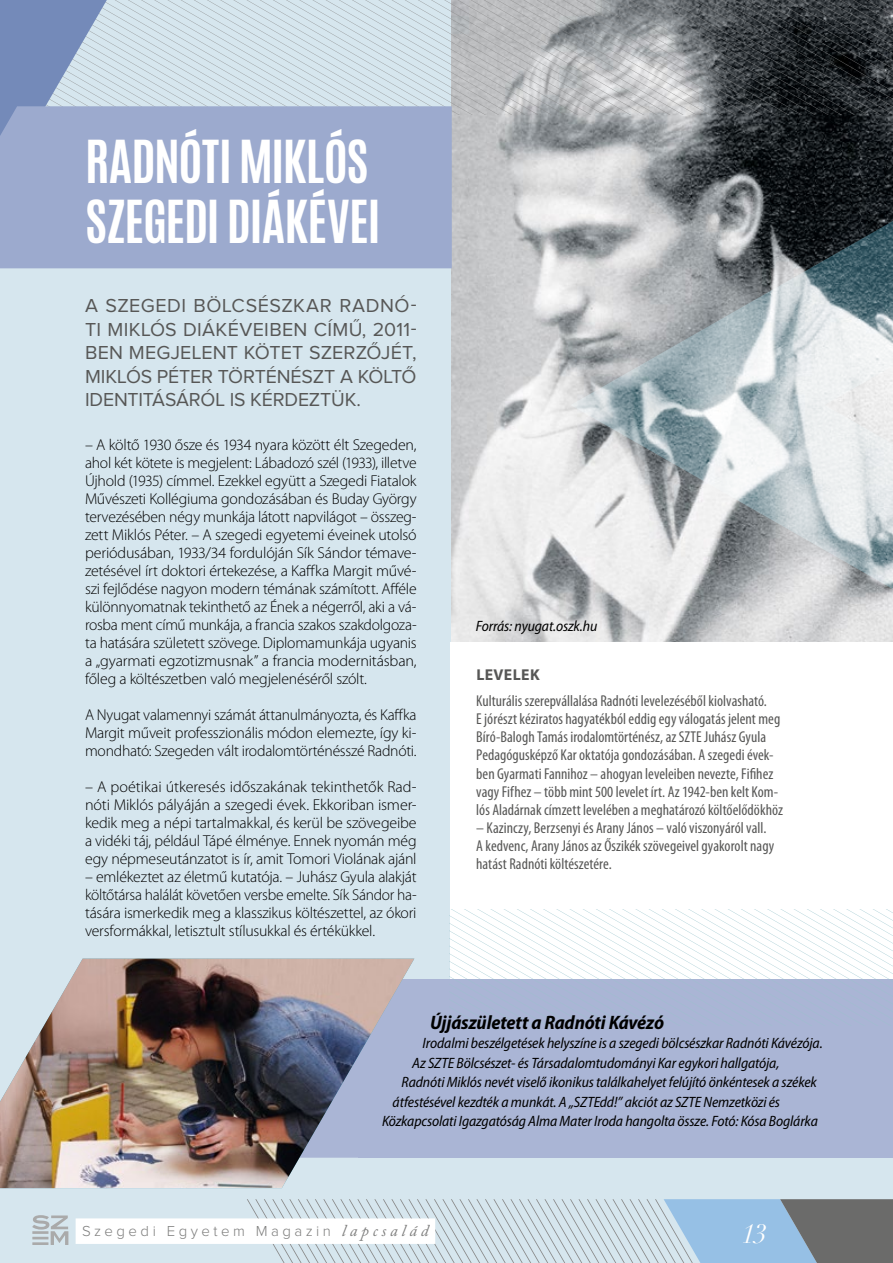
<style>
.page{position:relative;width:893px;height:1263px;background:#d6e6ee}
.page>*{position:absolute;margin:0;border:0;box-sizing:border-box;transform-origin:0 0}
.t1{font:700 49.5px/59.4px "Antonio";letter-spacing:-.02em;color:#fff}
.t2{font:italic 27px "Didot";color:#fff}
.t3{font:19.5px/23.4px "Proxima Nova";letter-spacing:-.01em;color:#575756;text-align:justify}
.t4{font:italic 700 semi-condensed 19.5px "Myriad Pro";letter-spacing:-.01em;color:#000}
.t5{font:300 15.75px/18px "Myriad Pro";letter-spacing:-.015em;color:#000;text-align:justify}
.t6{font:condensed 15.75px/18px "Myriad Pro";color:#575756}
.t7{font:700 15.75px "Myriad Pro";letter-spacing:.025em;color:#575756}
.t8{font:italic semi-condensed 15px "Myriad Pro";letter-spacing:-.01em;color:#000}
.t9{font:300 15px "Proxima Nova";letter-spacing:.235em;color:#7e7e7d}
.s1{font-family:"Adobe Caslon Pro";font-weight:400;font-style:italic;font-size:16.5px}
</style>
<div class="page">
<img style="left:452px;top:115px;width:119px;height:528px">
<svg style="left:384px;top:0;width:509px;height:115px;background:#84888c"></svg>
<svg style="left:0;top:0;width:384px;height:106px"></svg>
<div style="left:451px;top:643px;width:442px;height:383px;background:#fff"></div>
<div style="left:359px;top:979px;width:534px;height:179px;background:#aab5d5"></div>
<svg style="left:571px;top:115px;width:322px;height:528px;background:#a7adb0"></svg>
<svg style="left:0;top:106px;width:545px;height:162px;background:#a2aecc"></svg>
<svg style="left:449px;top:910px;width:444px;height:69px"></svg>
<img style="left:0;top:958px;width:414px;height:230px">
<svg style="left:247px;top:1199px;width:646px;height:64px"></svg>
<svg style="left:32px;top:1215px;width:36px;height:30px"></svg>
<div style="left:76px;top:1218px;width:359px;height:26px;background:#fff"></div>
<h1 class="t1" style="left:85px;top:133px;width:297px">RADNÓTI MIKLÓS<br>SZEGEDI DIÁKÉVEI</h1>
<p class="t3" style="left:85px;top:295px;width:333px">A SZEGEDI BÖLCSÉSZKAR RADNÓ-TI MIKLÓS DIÁKÉVEIBEN CÍMŰ, 2011- BEN MEGJELENT KÖTET SZERZŐJÉT, MIKLÓS PÉTER TÖRTÉNÉSZT A KÖLTŐ IDENTITÁSÁRÓL IS KÉRDEZTÜK.</p>
<p class="t5" style="left:85px;top:436px;width:333px">– A költő 1930 ősze és 1934 nyara között élt Szegeden, ahol két kötete is megjelent: Lábadozó szél (1933), illetve Újhold (1935) címmel. Ezekkel együtt a Szegedi Fiatalok Művészeti Kollégiuma gondozásában és Buday György tervezésében négy munkája látott napvilágot – összeg&shy;zett Miklós Péter. – A szegedi egyetemi éveinek utolsó periódusában, 1933/34 fordulóján Sík Sándor témave&shy;zetésével írt doktori értekezése, a Kaffka Margit művé&shy;szi fejlődése nagyon modern témának számított. Afféle különnyomatnak tekinthető az Ének a négerről, aki a vá&shy;rosba ment című munkája, a francia szakos szakdolgoza&shy;ta hatására született szövege. Diplomamunkája ugyanis a „gyarmati egzotizmusnak” a francia modernitásban, főleg a költészetben való megjelenéséről szólt.</p>
<p class="t5" style="left:85px;top:706px;width:333px">A Nyugat valamennyi számát áttanulmányozta, és Kaffka Margit műveit professzionális módon elemezte, így ki&shy;mondható: Szegeden vált irodalomtörténésszé Radnóti.</p>
<p class="t5" style="left:85px;top:778px;width:333px">– A poétikai útkeresés időszakának tekinthetők Rad&shy;nóti Miklós pályáján a szegedi évek. Ekkoriban ismer&shy;kedik meg a népi tartalmakkal, és kerül be szövegeibe a vidéki táj, például Tápé élménye. Ennek nyomán még egy népmeseutánzatot is ír, amit Tomori Violának ajánl</p>
<p class="t5" style="left:85px;top:868px;width:333px">– emlékeztet az életmű kutatója. – Juhász Gyula alakját költőtársa halálát követően versbe emelte. Sík Sándor ha&shy;tására ismerkedik meg a klasszikus költészettel, az ókori versformákkal, letisztult stílusukkal és értékükkel.</p>
<p class="t8" style="left:476px;top:618px;width:123px">Forrás: nyugat.oszk.hu</p>
<p class="t7" style="left:476px;top:666px;width:65px">LEVELEK</p>
<p class="t6" style="left:476px;top:693px;width:308px">Kulturális szerepvállalása Radnóti levelezéséből kiolvasható.<br>E jórészt kéziratos hagyatékból eddig egy válogatás jelent meg Bíró-Balogh Tamás irodalomtörténész, az SZTE Juhász Gyula Pedagógusképző Kar oktatója gondozásában. A szegedi évek&shy;ben Gyarmati Fannihoz – ahogyan leveleiben nevezte, Fifihez vagy Fifhez – több mint 500 levelet írt. Az 1942-ben kelt Kom&shy;lós Aladárnak címzett levelében a meghatározó költőelődökhöz</p>
<p class="t6" style="left:476px;top:819px;width:299px">– Kazinczy, Berzsenyi és Arany János – való viszonyáról vall.<br>A kedvenc, Arany János az Őszikék szövegeivel gyakorolt nagy hatást Radnóti költészetére.</p>
<p class="t4" style="left:430px;top:1011px;width:236px">Újjászületett a Radnóti Kávézó</p>
<p class="t8" style="left:423px;top:1035px;width:402px">Irodalmi beszélgetések helyszíne is a szegedi bölcsészkar Radnóti Kávézója.</p>
<p class="t8" style="left:412px;top:1054px;width:369px">Az SZTE Bölcsészet- és Társadalomtudományi Kar egykori hallgatója,</p>
<p class="t8" style="left:402px;top:1074px;width:417px">Radnóti Miklós nevét viselő ikonikus találkahelyet felújító önkéntesek a székek</p>
<p class="t8" style="left:393px;top:1093px;width:389px">átfestésével kezdték a munkát. A „SZTEdd!” akciót az SZTE Nemzetközi és</p>
<p class="t8" style="left:382px;top:1113px;width:437px">Közkapcsolati Igazgatóság Alma Mater Iroda hangolta össze. Fotó: Kósa Boglárka</p>
<p class="t9" style="left:82px;top:1224px;width:348px">Szegedi Egyetem Magazin <span class="s1">lapcsalád</span></p>
<h2 class="t2" style="left:742px;top:1217px;width:27px">13</h2>
</div>
